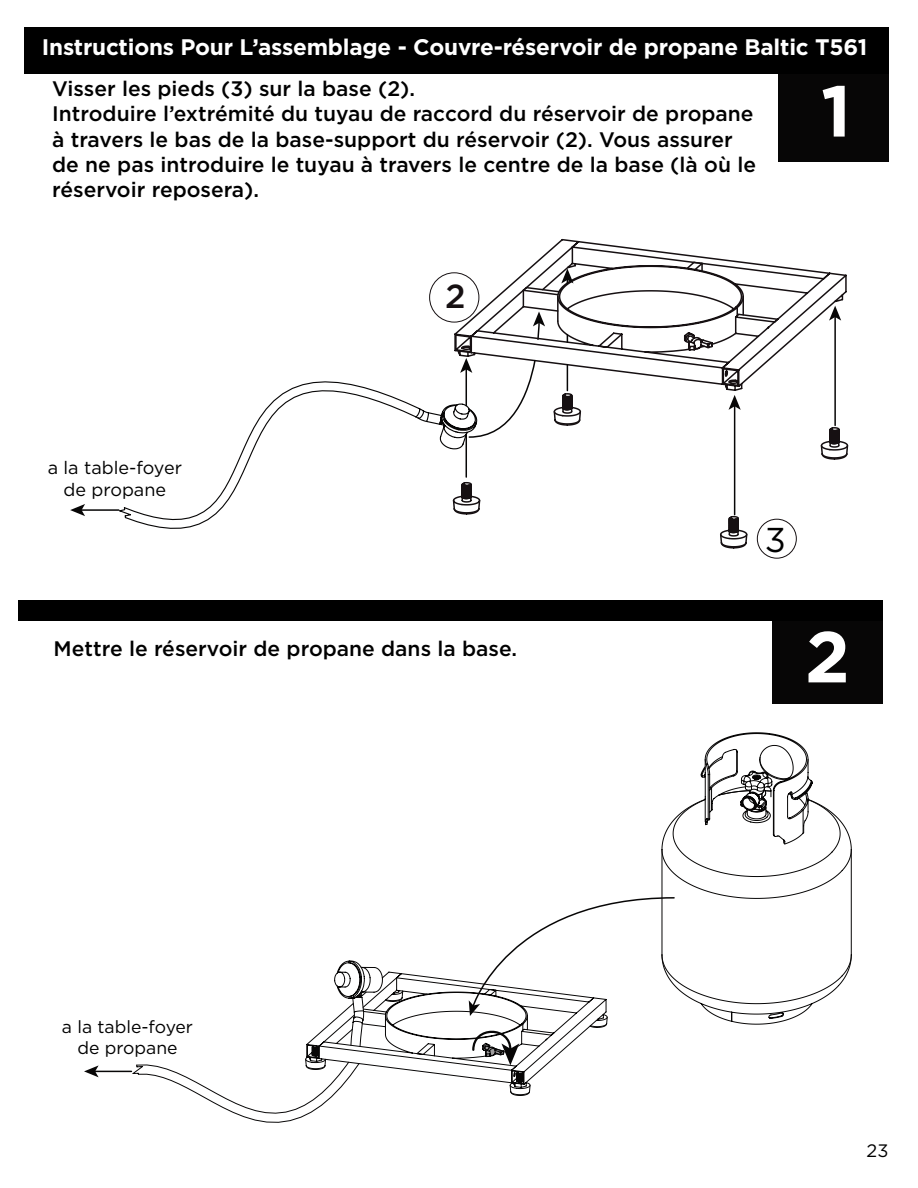
<style>
.page{position:relative;width:918px;height:1188px;background:#fff}
.page>*{position:absolute;margin:0;border:0;box-sizing:border-box;transform-origin:0 0}
.t1{font:700 72px "Gotham";color:#fff}
.t2{font:34.5px "Gotham";color:#000}
.t3{font:500 33.3px "Gotham";color:#161012}
.t4{font:700 22.5px "Gotham";letter-spacing:-.01em;color:#fff}
.t5{font:500 21px/25.2px "Gotham";color:#000}
.t6{font:18px/21.6px "Gotham";color:#000;text-align:center}
.t7{font:17.55px/21.1px "Gotham";color:#000;text-align:center}
</style>
<div class="page">
<div style="left:779px;top:36px;width:110px;height:126px;background:#070606"></div>
<div style="left:773px;top:608px;width:110px;height:96px;background:#070606"></div>
<div style="left:19px;top:600px;width:864px;height:21px;background:#000"></div>
<div style="left:25px;top:27px;width:864px;height:46px;background:#000"></div>
<svg style="left:119px;top:381px;width:333px;height:148px"></svg>
<hr style="left:81px;top:509px;width:38px;height:2px;background:#070606">
<svg style="left:70px;top:504px;width:15px;height:12px"></svg>
<div style="left:429px;top:272px;width:50px;height:50px;border:1px solid #161012;border-radius:50%"></div>
<div style="left:757px;top:519px;width:40px;height:40px;border:1px solid #161012;border-radius:50%"></div>
<svg style="left:453px;top:238px;width:396px;height:310px"></svg>
<svg style="left:460px;top:358px;width:77px;height:81px"></svg>
<hr style="left:466px;top:434px;width:1px;height:43px;background:#070606">
<hr style="left:734px;top:406px;width:1px;height:109px;background:#070606">
<svg style="left:729px;top:395px;width:12px;height:15px"></svg>
<hr style="left:834px;top:316px;width:2px;height:109px;background:#070606">
<svg style="left:829px;top:306px;width:12px;height:15px"></svg>
<svg style="left:561px;top:269px;width:12px;height:14px"></svg>
<svg style="left:567px;top:365px;width:1px;height:26px"></svg>
<svg style="left:661px;top:732px;width:191px;height:293px"></svg>
<svg style="left:188px;top:1089px;width:343px;height:34px"></svg>
<hr style="left:94px;top:1071px;width:37px;height:1px;background:#070606">
<svg style="left:84px;top:1065px;width:15px;height:12px"></svg>
<svg style="left:132px;top:896px;width:544px;height:193px"></svg>
<p class="t4" style="left:42px;top:33px;width:827px">Instructions Pour L’assemblage - Couvre-réservoir de propane Baltic T561</p>
<p class="t5" style="left:52px;top:76px;width:705px">Visser les pieds (3) sur la base (2).<br>Introduire l’extrémité du tuyau de raccord du réservoir de propane à travers le bas de la base-support du réservoir (2). Vous assurer de ne pas introduire le tuyau à travers le centre de la base (là où le réservoir reposera).</p>
<h1 class="t1" style="left:821px;top:63px;width:32px">1</h1>
<p class="t6" style="left:48px;top:457px;width:136px">a la table-foyer de propane</p>
<h3 class="t3" style="left:445px;top:275px;width:22px">2</h3>
<p class="t5" style="left:54px;top:636px;width:465px">Mettre le réservoir de propane dans la base.</p>
<p class="t7" style="left:62px;top:1016px;width:133px">a la table-foyer de propane</p>
<h2 class="t2" style="left:765px;top:518px;width:23px">3</h2>
<h1 class="t1" style="left:805px;top:609px;width:46px">2</h1>
<p class="t6" style="left:867px;top:1139px;width:23px">23</p>
</div>
